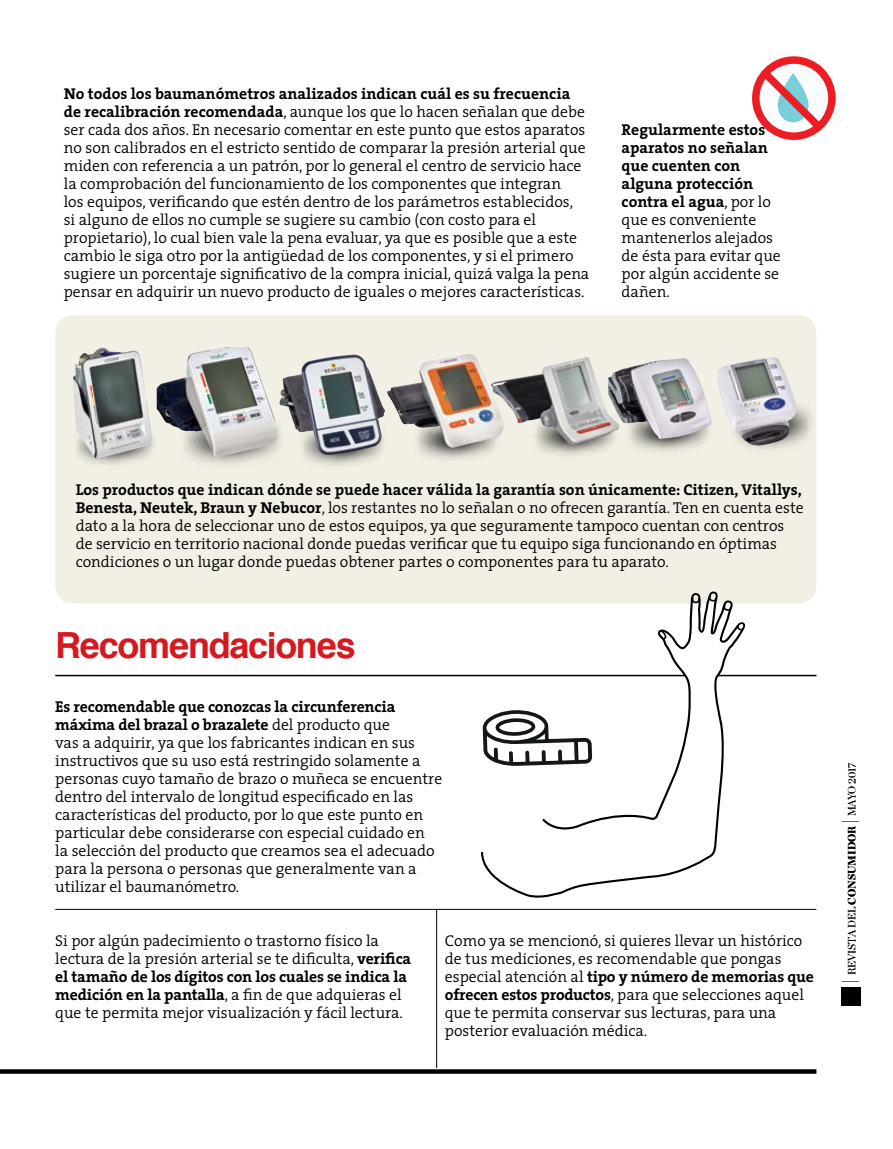
<style>
.page{position:relative;width:893px;height:1149px;background:#fff}
.page>*{position:absolute;margin:0;border:0;box-sizing:border-box;transform-origin:0 0}
.t1{font:700 36px "Helvetica";letter-spacing:-.035em;color:#d51920}
.t2{font:300 15.75px/18px "The Serif";color:#000}
.t3{font:300 10.5px "Chronicle Display";color:#000}
.s1{font-weight:700}
.s2{font-size:18px}
.s3{font-weight:900}
</style>
<div class="page">
<div style="left:55px;top:315px;width:761px;height:288px;background:#f2f0e4;border-radius:18px"></div>
<img style="left:73px;top:347px;width:80px;height:112px">
<img style="left:304px;top:454px;width:76px;height:12px">
<img style="left:280px;top:354px;width:105px;height:100px">
<img style="left:418px;top:447px;width:77px;height:13px">
<img style="left:387px;top:354px;width:108px;height:93px">
<img style="left:491px;top:357px;width:126px;height:88px">
<img style="left:608px;top:358px;width:104px;height:81px">
<img style="left:192px;top:394px;width:101px;height:70px">
<img style="left:157px;top:347px;width:120px;height:110px">
<div style="left:752px;top:56px;width:84px;height:84px;border:8px solid #ed1d24;border-radius:50%"></div>
<svg style="left:755px;top:64px;width:77px;height:75px"></svg>
<img style="left:744px;top:381px;width:73px;height:74px">
<img style="left:717px;top:357px;width:80px;height:88px">
<svg style="left:0;top:1069px;width:816px;height:4px;background:#111"></svg>
<hr style="left:55px;top:674px;width:761px;height:2px;background:#000">
<hr style="left:436px;top:909px;width:1px;height:158px;background:#000">
<hr style="left:55px;top:908px;width:761px;height:1px;background:#000">
<svg style="left:480px;top:726px;width:243px;height:184px"></svg>
<svg style="left:483px;top:591px;width:262px;height:243px"></svg>
<div style="left:842px;top:986px;width:19px;height:18px;background:#000"></div>
<p class="t2" style="left:64px;top:84px;width:527px"><span class="s1">No todos los baumanómetros analizados indican cuál es su frecuencia de recalibración recomendada</span>, aunque los que lo hacen señalan que debe ser cada dos años. En necesario comentar en este punto que estos aparatos no son calibrados en el estricto sentido de comparar la presión arterial que miden con referencia a un patrón, por lo general el centro de servicio hace la comprobación del funcionamiento de los componentes que integran<br>los equipos, verificando que estén dentro de los parámetros establecidos,<br>si alguno de ellos no cumple se sugiere su cambio (con costo para el propietario), lo cual bien vale la pena evaluar, ya que es posible que a este cambio le siga otro por la antigüedad de los componentes, y si el primero sugiere un porcentaje significativo de la compra inicial, quizá valga la pena pensar en adquirir un nuevo producto de iguales o mejores características.</p>
<p class="t2" style="left:622px;top:120px;width:161px"><span class="s1">Regularmente estos aparatos no señalan que cuenten con alguna protección contra el agua</span>, por lo que es conveniente mantenerlos alejados de ésta para evitar que por algún accidente se dañen.</p>
<p class="t2" style="left:76px;top:480px;width:730px"><span class="s1">Los productos que indican dónde se puede hacer válida la garantía son únicamente: Citizen, Vitallys, Benesta, Neutek, Braun y Nebucor</span>, los restantes no lo señalan o no ofrecen garantía. Ten en cuenta este dato a la hora de seleccionar uno de estos equipos, ya que seguramente tampoco cuentan con centros de servicio en territorio nacional donde puedas verificar que tu equipo siga funcionando en óptimas condiciones o un lugar donde puedas obtener partes o componentes para tu aparato.</p>
<h1 class="t1" style="left:55px;top:615px;width:302px">Recomendaciones</h1>
<p class="t2" style="left:55px;top:696px;width:388px"><span class="s1">Es recomendable que conozcas la circunferencia máxima del brazal o brazalete</span> del producto que<br>vas a adquirir, ya que los fabricantes indican en sus instructivos que su uso está restringido solamente a personas cuyo tamaño de brazo o muñeca se encuentre dentro del intervalo de longitud especificado en las características del producto, por lo que este punto en particular debe considerarse con especial cuidado en<br>la selección del producto que creamos sea el adecuado para la persona o personas que generalmente van a utilizar el baumanómetro.</p>
<p class="t2" style="left:55px;top:930px;width:357px">Si por algún padecimiento o trastorno físico la lectura de la presión arterial se te dificulta, <span class="s1">verifica el tamaño de los dígitos con los cuales se indica la medición en la pantalla</span>, a fin de que adquieras el que te permita mejor visualización y fácil lectura.</p>
<p class="t2" style="left:445px;top:930px;width:371px">Como ya se mencionó, si quieres llevar un histórico de tus mediciones, es recomendable que pongas especial atención al <span class="s1">tipo y número de memorias que ofrecen estos productos</span>, para que selecciones aquel que te permita conservar sus lecturas, para una posterior evaluación médica.</p>
<p class="t3" style="left:845px;top:983px;width:223px;rotate:-90deg"><span class="s2">|</span> REVISTA DEL <span class="s3">CONSUMIDOR</span> <span class="s2">|</span> MAYO 2017</p>
</div>
